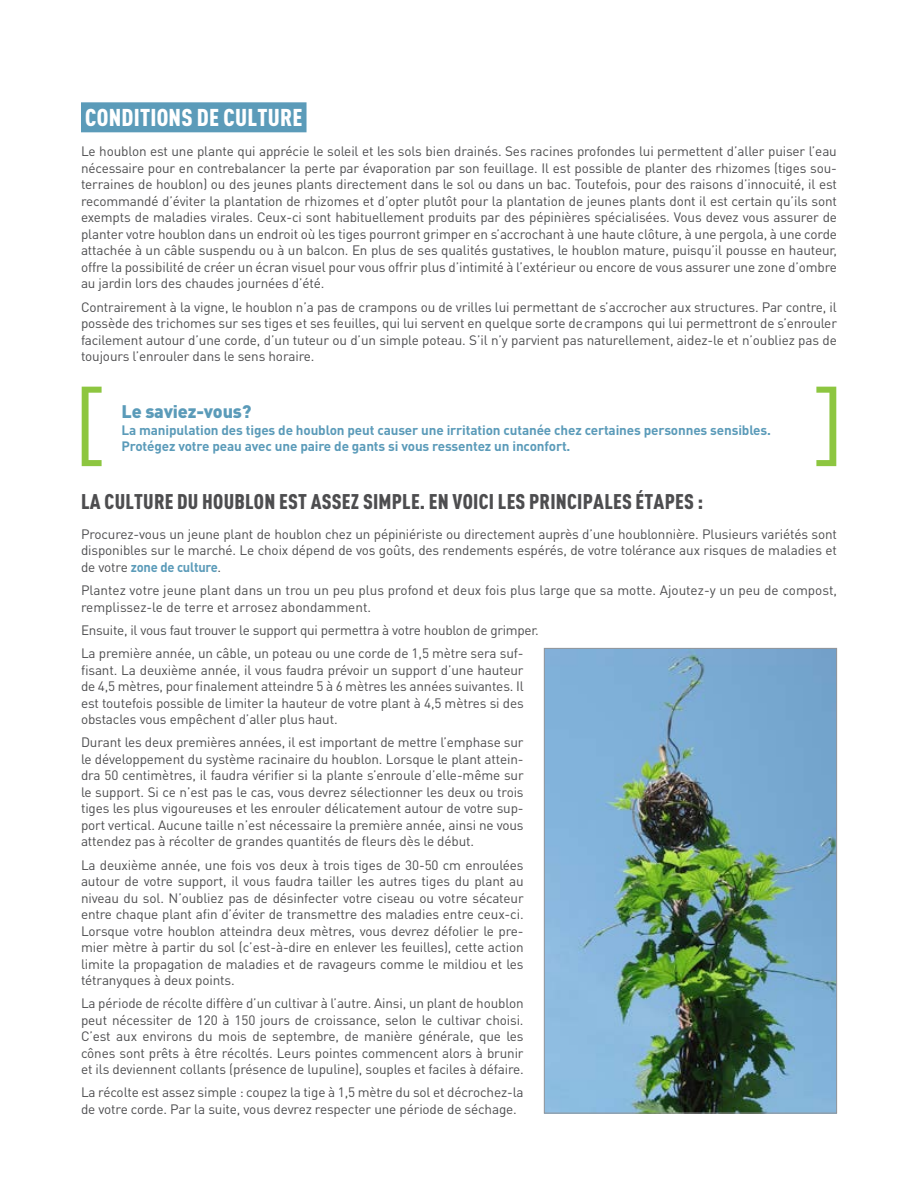
<style>
.page{position:relative;width:918px;height:1188px;background:#fff}
.page>*{position:absolute;margin:0;border:0;box-sizing:border-box;transform-origin:0 0}
.t1{font:900 condensed 24px "DINOT";letter-spacing:.01em;color:#fff}
.t2{font:900 condensed 21px "DINOT";letter-spacing:.01em;color:#4d4d4f}
.t3{font:900 18px "DINOT";letter-spacing:-.01em;color:#5b9bb9}
.t4{font:13.5px/16.5px "DINOT";letter-spacing:-.01em;color:#4d4d4f;text-align:justify}
.t5{font:700 13.5px/16.5px "DINOT";letter-spacing:-.01em;color:#5b9bb9}
.s1{font-weight:700;color:#5b9bb9}
</style>
<div class="page">
<div style="left:81px;top:102px;width:226px;height:30px;background:#5b9bb9"></div>
<svg style="left:82px;top:387px;width:20px;height:79px"></svg>
<svg style="left:816px;top:387px;width:20px;height:79px"></svg>
<img style="left:546px;top:650px;width:289px;height:461px">
<div style="left:544px;top:648px;width:293px;height:465px;border:1px solid #939598"></div>
<h2 class="t1" style="left:85px;top:103px;width:219px">CONDITIONS DE CULTURE</h2>
<p class="t4" style="left:81px;top:143px;width:758px">Le houblon est une plante qui apprécie le soleil et les sols bien drainés. Ses racines profondes lui permettent d’aller puiser l’eau nécessaire pour en contrebalancer la perte par évaporation par son feuillage. Il est possible de planter des rhizomes (tiges sou&shy;terraines de houblon) ou des jeunes plants directement dans le sol ou dans un bac. Toutefois, pour des raisons d’innocuité, il est recommandé d’éviter la plantation de rhizomes et d’opter plutôt pour la plantation de jeunes plants dont il est certain qu’ils sont exempts de maladies virales. Ceux-ci sont habituellement produits par des pépinières spécialisées. Vous devez vous assurer de planter votre houblon dans un endroit où les tiges pourront grimper en s’accrochant à une haute clôture, à une pergola, à une corde attachée à un câble suspendu ou à un balcon. En plus de ses qualités gustatives, le houblon mature, puisqu’il pousse en hauteur, offre la possibilité de créer un écran visuel pour vous offrir plus d’intimité à l’extérieur ou encore de vous assurer une zone d’ombre au jardin lors des chaudes journées d’été.</p>
<p class="t4" style="left:81px;top:298px;width:758px">Contrairement à la vigne, le houblon n’a pas de crampons ou de vrilles lui permettant de s’accrocher aux structures. Par contre, il possède des trichomes sur ses tiges et ses feuilles, qui lui servent en quelque sorte decrampons qui lui permettront de s’enrouler facilement autour d’une corde, d’un tuteur ou d’un simple poteau. S’il n’y parvient pas naturellement, aidez-le et n’oubliez pas de toujours l’enrouler dans le sens horaire.</p>
<p class="t3" style="left:122px;top:399px;width:131px">Le saviez-vous?</p>
<p class="t5" style="left:122px;top:421px;width:651px">La manipulation des tiges de houblon peut causer une irritation cutanée chez certaines personnes sensibles.<br>Protégez votre peau avec une paire de gants si vous ressentez un inconfort.</p>
<h3 class="t2" style="left:81px;top:488px;width:624px">LA CULTURE DU HOUBLON EST ASSEZ SIMPLE. EN VOICI LES PRINCIPALES ÉTAPES :</h3>
<p class="t4" style="left:81px;top:525px;width:757px">Procurez-vous un jeune plant de houblon chez un pépiniériste ou directement auprès d’une houblonnière. Plusieurs variétés sont disponibles sur le marché. Le choix dépend de vos goûts, des rendements espérés, de votre tolérance aux risques de maladies et de votre <span class="s1">zone de culture</span>.</p>
<p class="t4" style="left:81px;top:581px;width:758px">Plantez votre jeune plant dans un trou un peu plus profond et deux fois plus large que sa motte. Ajoutez-y un peu de compost, remplissez-le de terre et arrosez abondamment.</p>
<p class="t4" style="left:81px;top:621px;width:459px">Ensuite, il vous faut trouver le support qui permettra à votre houblon de grimper.</p>
<p class="t4" style="left:81px;top:644px;width:444px">La première année, un câble, un poteau ou une corde de 1,5 mètre sera suf&shy;fisant. La deuxième année, il vous faudra prévoir un support d’une hauteur de 4,5 mètres, pour finalement atteindre 5 à 6 mètres les années suivantes. Il est toutefois possible de limiter la hauteur de votre plant à 4,5 mètres si des obstacles vous empêchent d’aller plus haut.</p>
<p class="t4" style="left:81px;top:734px;width:444px">Durant les deux premières années, il est important de mettre l’emphase sur le développement du système racinaire du houblon. Lorsque le plant attein&shy;dra 50 centimètres, il faudra vérifier si la plante s’enroule d’elle-même sur le support. Si ce n’est pas le cas, vous devrez sélectionner les deux ou trois tiges les plus vigoureuses et les enrouler délicatement autour de votre sup&shy;port vertical. Aucune taille n’est nécessaire la première année, ainsi ne vous attendez pas à récolter de grandes quantités de fleurs dès le début.</p>
<p class="t4" style="left:81px;top:856px;width:444px">La deuxième année, une fois vos deux à trois tiges de 30-50 cm enroulées autour de votre support, il vous faudra tailler les autres tiges du plant au niveau du sol. N’oubliez pas de désinfecter votre ciseau ou votre sécateur entre chaque plant afin d’éviter de transmettre des maladies entre ceux-ci.<br>Lorsque votre houblon atteindra deux mètres, vous devrez défolier le pre&shy;mier mètre à partir du sol (c’est-à-dire en enlever les feuilles), cette action limite la propagation de maladies et de ravageurs comme le mildiou et les tétranyques à deux points.</p>
<p class="t4" style="left:81px;top:995px;width:444px">La période de récolte diffère d’un cultivar à l’autre. Ainsi, un plant de houblon peut nécessiter de 120 à 150 jours de croissance, selon le cultivar choisi.<br>C’est aux environs du mois de septembre, de manière générale, que les cônes sont prêts à être récoltés. Leurs pointes commencent alors à brunir et ils deviennent collants (présence de lupuline), souples et faciles à défaire.</p>
<p class="t4" style="left:81px;top:1084px;width:444px">La récolte est assez simple : coupez la tige à 1,5 mètre du sol et décrochez-la de votre corde. Par la suite, vous devrez respecter une période de séchage.</p>
</div>
